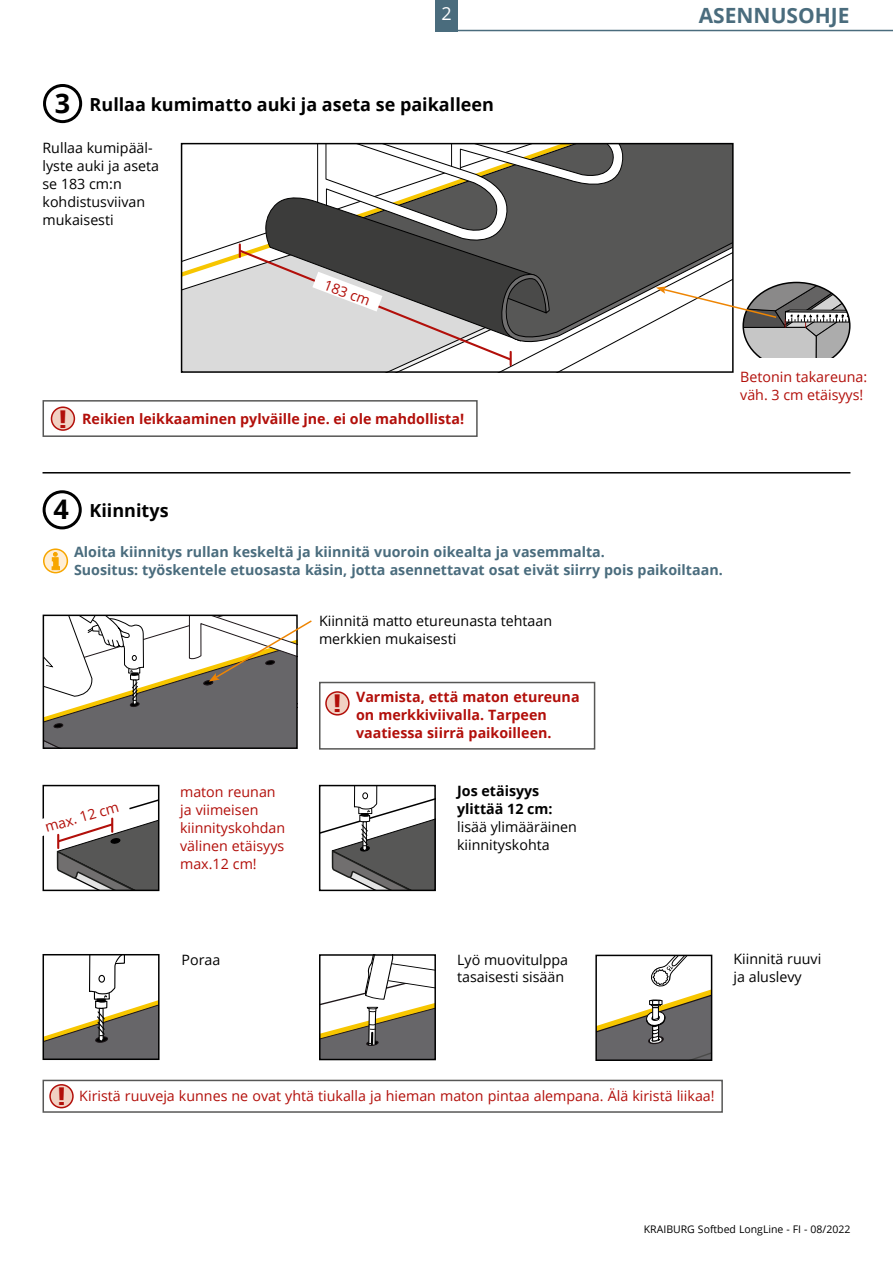
<style>
.page{position:relative;width:893px;height:1263px;background:#fff}
.page>*{position:absolute;margin:0;border:0;box-sizing:border-box;transform-origin:0 0}
.t1{font:700 24px "Verdana";color:#b20f0a}
.t2{font:700 21px "Open Sans";color:#4a6c7d}
.t3{font:700 18px "Open Sans";color:#000}
.t4{font:18px "Open Sans";color:#fff}
.t5{font:14.25px/18px "Open Sans";color:#000}
.t6{font:14.25px/18px "Open Sans";color:#b20f0a}
.t7{font:700 14.25px/18px "Open Sans";color:#4a6c7d}
.t8{font:700 14.25px/18px "Open Sans";color:#b20f0a}
.t9{font:700 14.25px/18px "Open Sans";color:#000}
.t10{font:10.5px "Open Sans";color:#000}
.s1{font-size:27px}
.s2{font-family:"Verdana";font-size:24px}
.s3{font-family:"Verdana";font-weight:700;font-size:24px}
</style>
<div class="page">
<hr style="left:43px;top:472px;width:807px;height:1px;background:#000">
<div style="left:43px;top:490px;width:39px;height:39px;border:3px solid #000;border-radius:50%"></div>
<svg style="left:44px;top:549px;width:23px;height:24px"></svg>
<div style="left:43px;top:548px;width:25px;height:25px;border:2px solid #f7a600;border-radius:50%"></div>
<svg style="left:52px;top:552px;width:8px;height:18px"></svg>
<div style="left:43px;top:84px;width:39px;height:39px;border:3px solid #000;border-radius:50%"></div>
<svg style="left:322px;top:788px;width:111px;height:100px"></svg>
<div style="left:319px;top:785px;width:117px;height:106px;border:2px solid #000"></div>
<svg style="left:42px;top:785px;width:117px;height:105px"></svg>
<div style="left:435px;top:0;width:23px;height:31px;background:#4a6c7d"></div>
<hr style="left:438px;top:30px;width:455px;height:1px;background:#4a6c7d">
<svg style="left:182px;top:144px;width:668px;height:228px"></svg>
<div style="left:52px;top:407px;width:22px;height:23px;background:#f1d1c3;border-radius:50%"></div>
<div style="left:51px;top:406px;width:24px;height:25px;border:2px solid #b20f0a;border-radius:50%"></div>
<div style="left:43px;top:400px;width:435px;height:37px;border:2px solid #575756"></div>
<svg style="left:43px;top:615px;width:269px;height:133px"></svg>
<div style="left:319px;top:682px;width:276px;height:68px;border:2px solid #575756"></div>
<div style="left:326px;top:692px;width:23px;height:23px;background:#f1d1c3;border-radius:50%"></div>
<div style="left:325px;top:691px;width:25px;height:24px;border:2px solid #b20f0a;border-radius:50%"></div>
<svg style="left:322px;top:957px;width:111px;height:100px"></svg>
<div style="left:319px;top:954px;width:117px;height:106px;border:2px solid #000"></div>
<svg style="left:46px;top:957px;width:111px;height:100px"></svg>
<div style="left:98px;top:975px;width:7px;height:8px;border:1px solid #000;border-radius:50%"></div>
<div style="left:43px;top:954px;width:117px;height:106px;border:2px solid #000"></div>
<svg style="left:598px;top:958px;width:111px;height:100px"></svg>
<div style="left:595px;top:955px;width:117px;height:106px;border:2px solid #000"></div>
<div style="left:43px;top:1080px;width:680px;height:33px;border:2px solid #575756"></div>
<div style="left:50px;top:1085px;width:23px;height:23px;background:#f1d1c3;border-radius:50%"></div>
<div style="left:49px;top:1084px;width:25px;height:24px;border:2px solid #b20f0a;border-radius:50%"></div>
<p class="t4" style="left:441px;top:1px;width:12px">2</p>
<p class="t3" style="left:55px;top:92px;width:440px"><span class="s1">3</span> Rullaa kumimatto auki ja aseta se paikalleen</p>
<p class="t5" style="left:43px;top:139px;width:118px">Rullaa kumipääl&shy;lyste auki ja aseta se 183 cm:n kohdistusviivan mukaisesti</p>
<p class="t6" style="left:328px;top:275px;width:50px;rotate:21deg">183 cm</p>
<p class="t8" style="left:58px;top:409px;width:407px"><span class="s2">!</span> Reikien leikkaaminen pylväille jne. ei ole mahdollista!</p>
<h2 class="t2" style="left:699px;top:1px;width:152px">ASENNUSOHJE</h2>
<p class="t6" style="left:740px;top:368px;width:129px">Betonin takareuna: väh. 3 cm etäisyys!</p>
<p class="t3" style="left:53px;top:498px;width:117px"><span class="s1">4</span> Kiinnitys</p>
<p class="t7" style="left:74px;top:543px;width:650px">Aloita kiinnitys rullan keskeltä ja kiinnitä vuoroin oikealta ja vasemmalta.<br>Suositus: työskentele etuosasta käsin, jotta asennettavat osat eivät siirry pois paikoiltaan.</p>
<p class="t5" style="left:319px;top:611px;width:235px">Kiinnitä matto etureunasta tehtaan merkkien mukaisesti</p>
<p class="t6" style="left:43px;top:818px;width:78px;rotate:-16deg">max. 12 cm</p>
<p class="t6" style="left:180px;top:783px;width:107px">maton reunan ja viimeisen kiinnityskohdan välinen etäisyys max.12 cm!</p>
<h1 class="t1" style="left:333px;top:687px;width:11px">!</h1>
<p class="t8" style="left:356px;top:688px;width:225px">Varmista, että maton etureuna on merkkiviivalla. Tarpeen vaatiessa siirrä paikoilleen.</p>
<p class="t9" style="left:457px;top:781px;width:97px">Jos etäisyys ylittää 12 cm:</p>
<p class="t5" style="left:457px;top:817px;width:121px">lisää ylimääräinen kiinnityskohta</p>
<p class="t5" style="left:182px;top:950px;width:40px">Poraa</p>
<p class="t5" style="left:457px;top:951px;width:113px;line-height:16.5px">Lyö muovitulppa tasaisesti sisään</p>
<p class="t5" style="left:733px;top:949px;width:89px">Kiinnitä ruuvi ja aluslevy</p>
<p class="t6" style="left:57px;top:1087px;width:659px"><span class="s3">!</span> Kiristä ruuveja kunnes ne ovat yhtä tiukalla ja hieman maton pintaa alempana. Älä kiristä liikaa!</p>
<p class="t10" style="left:644px;top:1222px;width:208px">KRAIBURG Softbed LongLine - FI - 08/2022</p>
</div>
